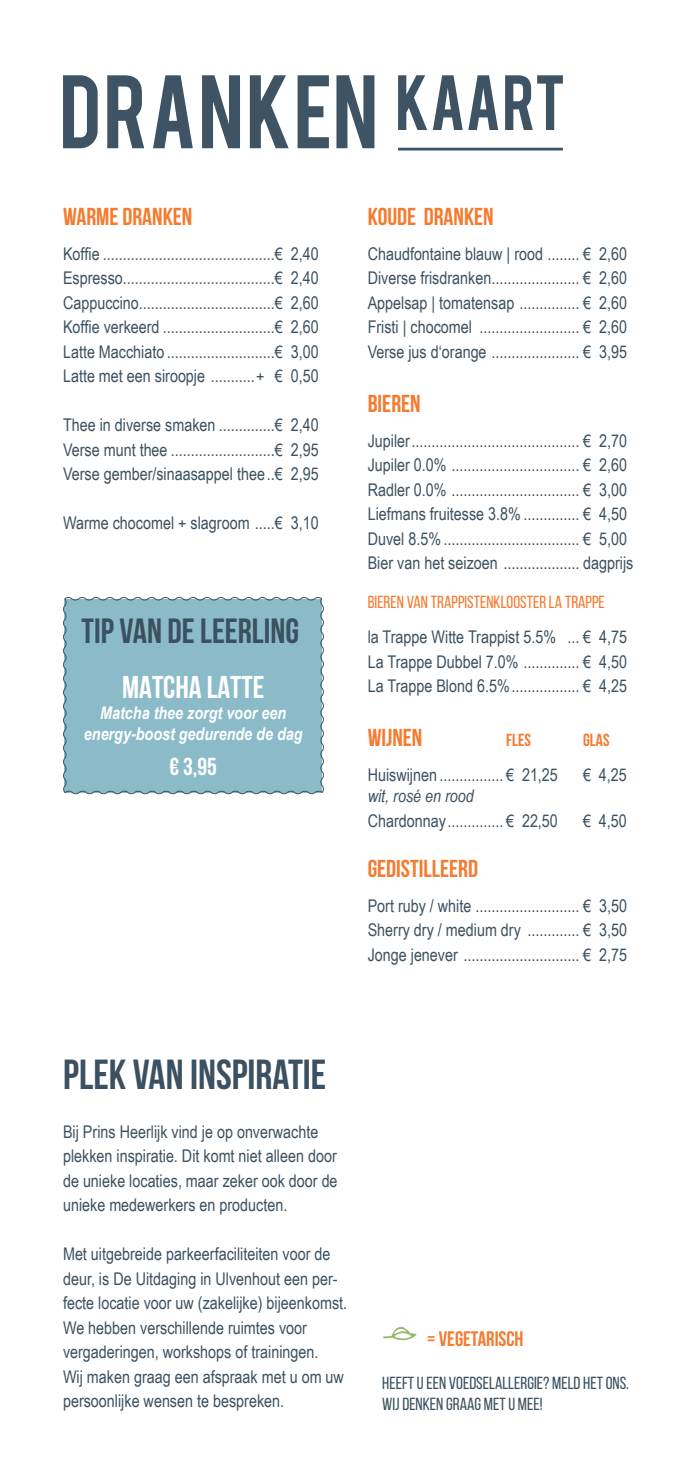
<style>
.page{position:relative;width:695px;height:1474px;background:#fff}
.page>*{position:absolute;margin:0;border:0;box-sizing:border-box;transform-origin:0 0}
.t1{font:700 42px "Bebas Neue";color:#3b5161}
.t2{font:700 35px "Bebas Neue";color:#3b5161}
.t3{font:700 31.5px "Bebas Neue";color:#fff}
.t4{font:700 24.5px "Bebas Neue";color:#f47b2f}
.t5{font:700 24.5px "Bebas Neue";color:#fff}
.t6{font:700 21px "Bebas Neue";color:#f47b2f}
.t7{font:17.5px/24.5px "Arial Narrow";color:#3b5161}
.t8{font:17.5px "Bebas Neue";color:#3b5161}
.t9{font:italic 700 17.5px/21px "Arial Narrow";color:#fff;text-align:center}
.t10{font:17.5px "Bebas Neue";color:#f47b2f}
.t11{font:italic 17.5px "Arial Narrow";color:#3b5161}
.t12{font:700 17.5px "Bebas Neue";color:#f47b2f}
</style>
<div class="page">
<svg style="left:63px;top:75px;width:311px;height:73px"></svg>
<svg style="left:398px;top:75px;width:165px;height:55px"></svg>
<hr style="left:398px;top:148px;width:165px;height:2px;background:#3e5364">
<svg style="left:383px;top:1327px;width:33px;height:14px"></svg>
<div style="left:63px;top:597px;width:261px;height:198px;background:#8bbbc8"></div>
<p class="t4" style="left:63px;top:203px;width:131px">WARME DRANKEN</p>
<p class="t7" style="left:63px;top:241px;width:257px">Koffie ...........................................€ 2,40</p>
<p class="t7" style="left:63px;top:265px;width:257px">Espresso......................................€ 2,40</p>
<p class="t7" style="left:63px;top:290px;width:257px">Cappuccino..................................€ 2,60</p>
<p class="t7" style="left:63px;top:314px;width:257px">Koffie verkeerd ............................€ 2,60</p>
<p class="t7" style="left:63px;top:339px;width:257px">Latte Macchiato ...........................€ 3,00</p>
<p class="t7" style="left:63px;top:363px;width:257px">Latte met een siroopje ...........+ € 0,50</p>
<p class="t7" style="left:63px;top:412px;width:257px">Thee in diverse smaken ..............€ 2,40</p>
<p class="t7" style="left:63px;top:437px;width:257px">Verse munt thee ..........................€ 2,95</p>
<p class="t7" style="left:63px;top:461px;width:257px">Verse gember/sinaasappel thee..€ 2,95</p>
<p class="t7" style="left:63px;top:510px;width:257px">Warme chocomel + slagroom .....€ 3,10</p>
<p class="t2" style="left:82px;top:612px;width:219px">TIP VAN DE LEERLING</p>
<p class="t3" style="left:122px;top:669px;width:144px">MATCHA LATTE</p>
<p class="t9" style="left:84px;top:701px;width:220px">Matcha thee zorgt voor een energy-boost gedurende de dag</p>
<p class="t5" style="left:169px;top:753px;width:49px">€ 3,95</p>
<p class="t4" style="left:367px;top:203px;width:127px">KOUDE DRANKEN</p>
<p class="t7" style="left:367px;top:241px;width:261px">Chaudfontaine blauw | rood ........ € 2,60</p>
<p class="t7" style="left:367px;top:265px;width:261px">Diverse frisdranken...................... € 2,60</p>
<p class="t7" style="left:367px;top:290px;width:261px">Appelsap | tomatensap ............... € 2,60</p>
<p class="t7" style="left:367px;top:314px;width:261px">Fristi | chocomel ......................... € 2,60</p>
<p class="t7" style="left:367px;top:339px;width:261px">Verse jus d‘orange ...................... € 3,95</p>
<p class="t4" style="left:367px;top:390px;width:54px">BIEREN</p>
<p class="t7" style="left:367px;top:428px;width:261px">Jupiler.......................................... € 2,70</p>
<p class="t7" style="left:367px;top:452px;width:261px">Jupiler 0.0% ................................ € 2,60<br>Radler 0.0% ................................ € 3,00</p>
<p class="t7" style="left:367px;top:501px;width:261px">Liefmans fruitesse 3.8%.............. € 4,50</p>
<p class="t7" style="left:367px;top:526px;width:261px">Duvel 8.5%.................................. € 5,00</p>
<p class="t7" style="left:367px;top:550px;width:267px">Bier van het seizoen ................... dagprijs</p>
<p class="t10" style="left:367px;top:592px;width:239px">BIEREN VAN TRAPPISTENKLOOSTER LA TRAPPE</p>
<p class="t7" style="left:367px;top:624px;width:261px">la Trappe Witte Trappist 5.5% ... € 4,75</p>
<p class="t7" style="left:367px;top:648px;width:261px">La Trappe Dubbel 7.0% .............. € 4,50</p>
<p class="t7" style="left:367px;top:673px;width:261px">La Trappe Blond 6.5%................. € 4,25</p>
<p class="t4" style="left:367px;top:724px;width:56px">WIJNEN</p>
<p class="t12" style="left:506px;top:730px;width:26px">FLES</p>
<p class="t12" style="left:583px;top:730px;width:28px">GLAS</p>
<p class="t7" style="left:367px;top:762px;width:192px">Huiswijnen ................ € 21,25</p>
<p class="t7" style="left:583px;top:762px;width:45px">€ 4,25</p>
<p class="t11" style="left:367px;top:783px;width:108px">wit, rosé en rood</p>
<p class="t7" style="left:367px;top:807px;width:192px">Chardonnay.............. € 22,50</p>
<p class="t7" style="left:583px;top:807px;width:45px">€ 4,50</p>
<p class="t4" style="left:367px;top:855px;width:112px">GEDISTILLEERD</p>
<p class="t7" style="left:367px;top:892px;width:261px">Port ruby / white .......................... € 3,50<br>Sherry dry / medium dry ............. € 3,50</p>
<p class="t7" style="left:367px;top:941px;width:261px">Jonge jenever ............................. € 2,75</p>
<p class="t1" style="left:63px;top:1051px;width:265px">PLEK VAN INSPIRATIE</p>
<p class="t7" style="left:63px;top:1118px;width:276px">Bij Prins Heerlijk vind je op onverwachte plekken inspiratie. Dit komt niet alleen door de unieke locaties, maar zeker ook door de unieke medewerkers en producten.</p>
<p class="t7" style="left:63px;top:1241px;width:285px">Met uitgebreide parkeerfaciliteiten voor de deur, is De Uitdaging in Ulvenhout een per&shy;fecte locatie voor uw (zakelijke) bijeenkomst.<br>We hebben verschillende ruimtes voor vergaderingen, workshops of trainingen.</p>
<p class="t7" style="left:63px;top:1363px;width:282px">Wij maken graag een afspraak met u om uw persoonlijke wensen te bespreken.</p>
<p class="t6" style="left:427px;top:1327px;width:98px">= VEGETARISCH</p>
<p class="t8" style="left:382px;top:1373px;width:248px">HEEFT U EEN VOEDSELALLERGIE? MELD HET ONS.</p>
<p class="t8" style="left:382px;top:1394px;width:162px">WIJ DENKEN GRAAG MET U MEE!</p>
</div>
